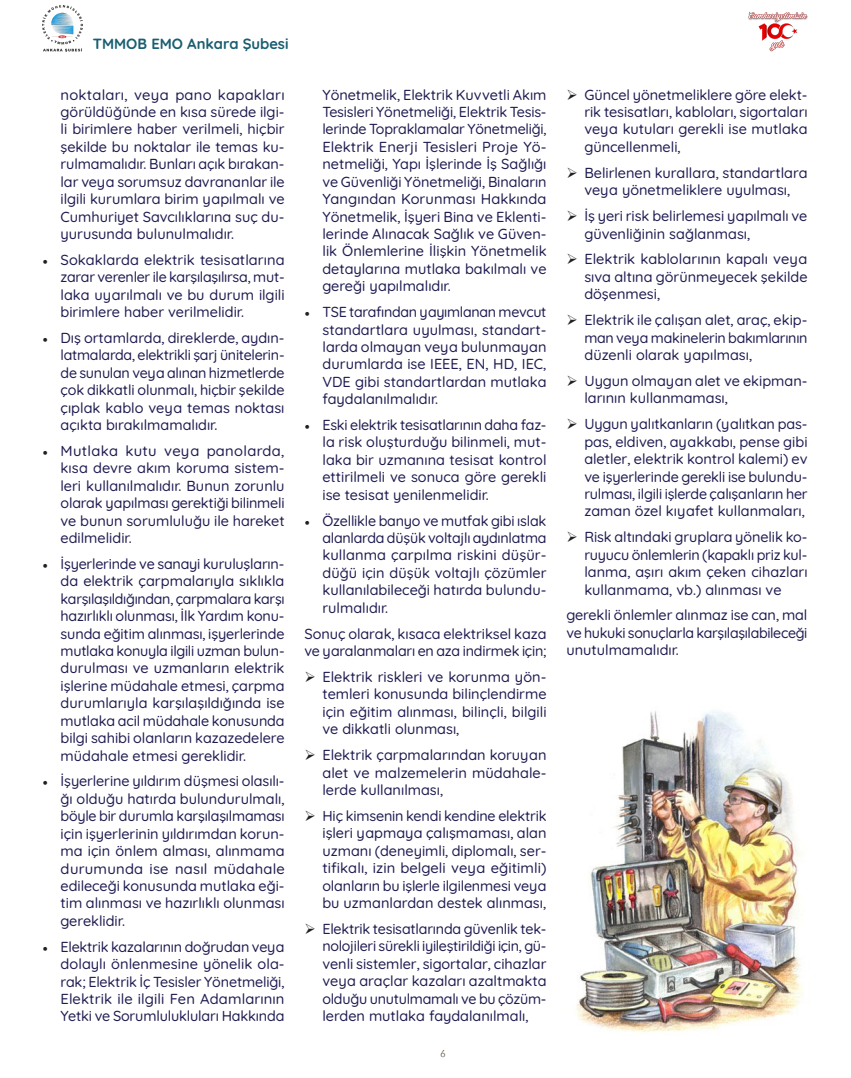
<style>
.page{position:relative;width:851px;height:1078px;background:#fff}
.page>*{position:absolute;margin:0;border:0;box-sizing:border-box;transform-origin:0 0}
.t1{font:700 14.8px "Quicksand";color:#195e71}
.t2{font:500 14.5px/17.4px "Quicksand";color:#1f1c51;text-align:justify}
.t3{font:12px "CAT Linz";color:#594c3b}
.s1{font-family:"Minion Pro";font-weight:400;color:#231f20}
</style>
<div class="page">
<img style="left:748px;top:11px;width:59px;height:41px">
<img style="left:43px;top:5px;width:40px;height:47px">
<img style="left:576px;top:711px;width:227px;height:322px">
<p class="t1" style="left:93px;top:32px;width:197px">TMMOB EMO Ankara Şubesi</p>
<p class="t2" style="left:61px;top:84px;width:225px">noktaları, veya pano kapakları görüldüğünde en kısa sürede ilgi&shy;li birimlere haber verilmeli, hiçbir şekilde bu noktalar ile temas ku&shy;rulmamalıdır. Bunları açık bırakan&shy;lar veya sorumsuz davrananlar ile ilgili kurumlara birim yapılmalı ve Cumhuriyet Savcılıklarına suç du&shy;yurusunda bulunulmalıdır.</p>
<p class="t2" style="left:61px;top:249px;width:225px;text-indent:-18px"><span class="s1">•</span> Sokaklarda elektrik tesisatlarına zarar verenler ile karşılaşılırsa, mut&shy;laka uyarılmalı ve bu durum ilgili birimlere haber verilmelidir.</p>
<p class="t2" style="left:61px;top:327px;width:225px;text-indent:-18px"><span class="s1">•</span> Dış ortamlarda, direklerde, aydın&shy;latmalarda, elektrikli şarj ünitelerin&shy;de sunulan veya alınan hizmetlerde çok dikkatli olunmalı, hiçbir şekilde çıplak kablo veya temas noktası açıkta bırakılmamalıdır.</p>
<p class="t2" style="left:61px;top:440px;width:225px;text-indent:-18px"><span class="s1">•</span> Mutlaka kutu veya panolarda, kısa devre akım koruma sistem&shy;leri kullanılmalıdır. Bunun zorunlu olarak yapılması gerektiği bilinmeli ve bunun sorumluluğu ile hareket edilmelidir.</p>
<p class="t2" style="left:61px;top:553px;width:225px;text-indent:-18px"><span class="s1">•</span> İşyerlerinde ve sanayi kuruluşların&shy;da elektrik çarpmalarıyla sıklıkla karşılaşıldığından, çarpmalara karşı hazırlıklı olunması, İlk Yardım konu&shy;sunda eğitim alınması, işyerlerinde mutlaka konuyla ilgili uzman bulun&shy;durulması ve uzmanların elektrik işlerine müdahale etmesi, çarpma durumlarıyla karşılaşıldığında ise mutlaka acil müdahale konusunda bilgi sahibi olanların kazazedelere müdahale etmesi gereklidir.</p>
<p class="t2" style="left:61px;top:771px;width:225px;text-indent:-18px"><span class="s1">•</span> İşyerlerine yıldırım düşmesi olasılı&shy;ğı olduğu hatırda bulundurulmalı, böyle bir durumla karşılaşılmaması için işyerlerinin yıldırımdan korun&shy;ma için önlem alması, alınmama durumunda ise nasıl müdahale edileceği konusunda mutlaka eği&shy;tim alınması ve hazırlıklı olunması gereklidir.</p>
<p class="t2" style="left:61px;top:936px;width:225px;text-indent:-18px"><span class="s1">•</span> Elektrik kazalarının doğrudan veya dolaylı önlenmesine yönelik ola&shy;rak; Elektrik İç Tesisler Yönetmeliği, Elektrik ile ilgili Fen Adamlarının Yetki ve Sorumlulukluları Hakkında</p>
<p class="t2" style="left:322px;top:84px;width:226px">Yönetmelik, Elektrik Kuvvetli Akım Tesisleri Yönetmeliğ i, Elektrik Tesis&shy;lerinde Topraklamalar Yönetmeliği, Elektrik Enerji Tesisleri Proje Yö- netmeliği, Yapı İşlerinde İş Sağlığı ve Güvenliği Yönetmeliği, Binaların Yangından Korunması Hakkında Yönetmelik, İşyeri Bina ve Eklenti&shy;lerinde Alınacak Sağlık ve Güven&shy;lik Önlemlerine İlişkin Yönetmelik detaylarına mutlaka bakılmalı ve gereği yapılmalıdır.</p>
<p class="t2" style="left:322px;top:301px;width:225px;text-indent:-18px"><span class="s1">•</span> TSE tarafından yayımlanan mevcut standartlara uyulması, standart&shy;larda olmayan veya bulunmayan durumlarda ise IEEE, EN, HD, IEC, VDE gibi standartlardan mutlaka faydalanılmalıdır.</p>
<p class="t2" style="left:322px;top:414px;width:225px;text-indent:-18px"><span class="s1">•</span> Eski elektrik tesisatlarının daha faz&shy;la risk oluşturduğu bilinmeli, mut&shy;laka bir uzmanına tesisat kontrol ettirilmeli ve sonuca göre gerekli ise tesisat yenilenmelidir.</p>
<p class="t2" style="left:322px;top:510px;width:225px;text-indent:-18px"><span class="s1">•</span> Özellikle banyo ve mutfak gibi ıslak alanlarda düşük voltajlı aydınlatma kullanma çarpılma riskini düşür&shy;düğü için düşük voltajlı çözümler kullanılabileceği hatırda bulundu&shy;rulmalıdır.</p>
<p class="t2" style="left:304px;top:623px;width:243px">Sonuç olarak, kısaca elektriksel kaza ve yaralanmaları en aza indirmek için;</p>
<p class="t2" style="left:322px;top:666px;width:225px">Elektrik riskleri ve korunma yön&shy;temleri konusunda bilinçlendirme için eğitim alınması, bilinçli, bilgili ve dikkatli olunması,</p>
<p class="t2" style="left:322px;top:744px;width:225px">Elektrik çarpmalarından koruyan alet ve malzemelerin müdahale&shy;lerde kullanılması,</p>
<p class="t2" style="left:322px;top:805px;width:225px">Hiç kimsenin kendi kendine elektrik işleri yapmaya çalışmaması, alan uzmanı (deneyimli, diplomalı, ser&shy;tifikalı, izin belgeli veya eğitimli) olanların bu işlerle ilgilenmesi veya bu uzmanlardan destek alınması,</p>
<p class="t2" style="left:322px;top:918px;width:225px">Elektrik tesisatlarında güvenlik tek&shy;nolojileri sürekli iyileştirildiği için, gü&shy;venli sistemler, sigortalar, cihazlar veya araçlar kazaları azaltmakta olduğu unutulmamalı ve bu çözüm&shy;lerden mutlaka faydalanılmalı,</p>
<p class="t3" style="left:440px;top:1046px;width:7px">6</p>
<p class="t2" style="left:584px;top:84px;width:225px">Güncel yönetmeliklere göre elekt&shy;rik tesisatları, kabloları, sigortaları veya kutuları gerekli ise mutlaka güncellenmeli,</p>
<p class="t2" style="left:584px;top:162px;width:225px">Belirlenen kurallara, standartlara veya yönetmeliklere uyulması,</p>
<p class="t2" style="left:584px;top:206px;width:224px">İş yeri risk belirlemesi yapılmalı ve güvenliğinin sağlanması,</p>
<p class="t2" style="left:584px;top:249px;width:225px">Elektrik kablolarının kapalı veya sıva altına görünmeyecek şekilde döşenmesi,</p>
<p class="t2" style="left:584px;top:310px;width:225px">Elektrik ile çalışan alet, araç, ekip&shy;man veya makinelerin bakımlarının düzenli olarak yapılması,</p>
<p class="t2" style="left:584px;top:370px;width:224px">Uygun olmayan alet ve ekipman&shy;larının kullanmaması,</p>
<p class="t2" style="left:584px;top:414px;width:225px">Uygun yalıtkanların (yalıtkan pas&shy;pas, eldiven, ayakkabı, pense gibi aletler, elektrik kontrol kalemi) ev ve işyerlerinde gerekli ise bulundu&shy;rulması, ilgili işlerde çalışanların her zaman özel kıyafet kullanmaları,</p>
<p class="t2" style="left:584px;top:527px;width:225px">Risk altındaki gruplara yönelik ko&shy;ruyucu önlemlerin (kapaklı priz kul&shy;lanma, aşırı akım çeken cihazları kullanmama, vb.) alınması ve</p>
<p class="t2" style="left:566px;top:605px;width:242px">gerekli önlemler alınmaz ise can, mal ve hukuki sonuçlarla karşılaşılabileceği unutulmamalıdır.</p>
</div>
